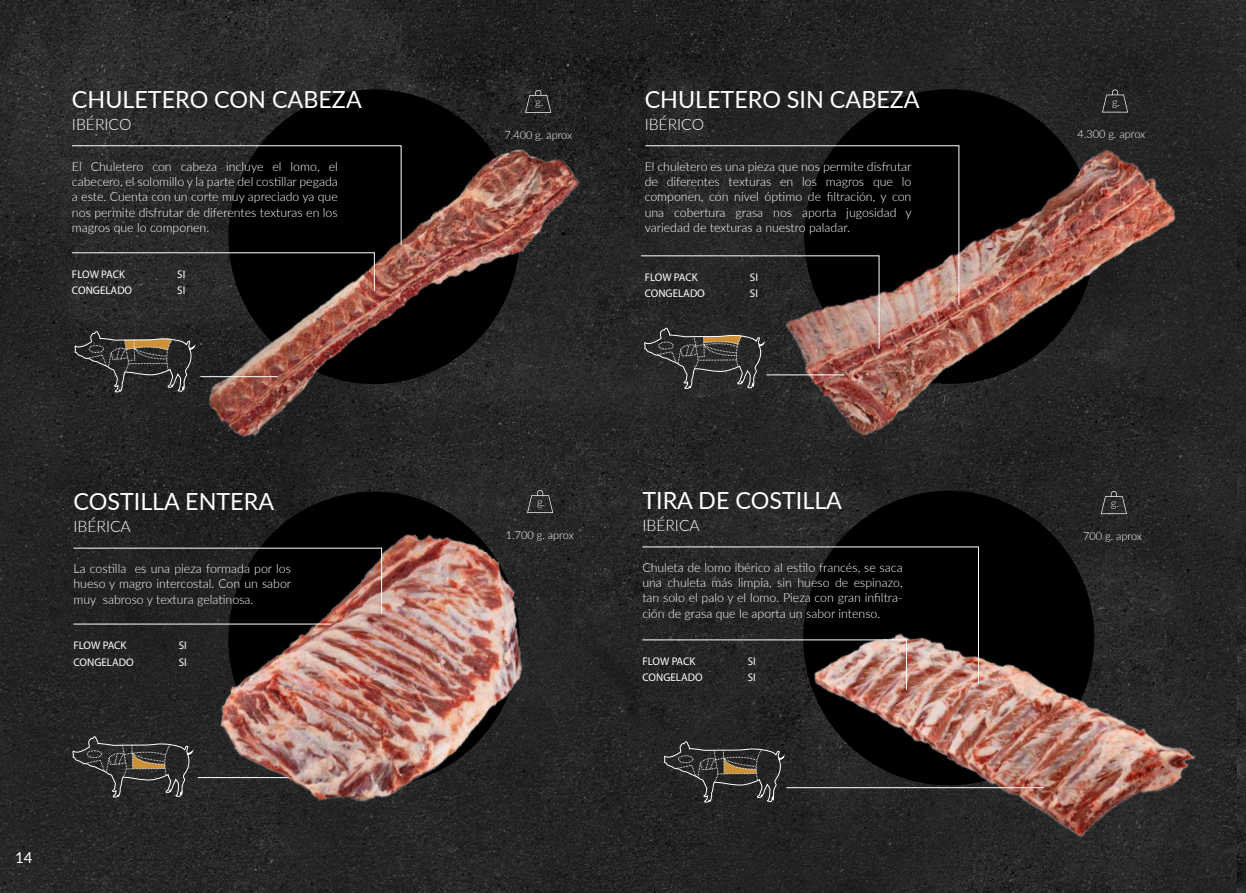
<style>
.page{position:relative;width:1246px;height:893px;background:#fff}
.page>*{position:absolute;margin:0;border:0;box-sizing:border-box;transform-origin:0 0}
.t1{font:23.55px "Lato";color:#fff}
.t2{font:300 15.9px "Lato";color:#fff}
.t3{font:15px "Lato";color:#fff}
.t4{font:300 12.45px/15.3px "Lato";color:#fff;text-align:justify}
.t5{font:11.1px "Myriad Pro";color:#fff}
.t6{font:300 11.1px "Lato";color:#fff}
</style>
<div class="page">
<img style="left:0;top:0;width:750px;height:893px">
<img style="left:750px;top:596px;width:488px;height:297px">
<svg style="left:642px;top:590px;width:337px;height:94px;background:#3c3431"></svg>
<hr style="left:642px;top:640px;width:264px;height:1px;background:#fff">
<hr style="left:786px;top:787px;width:258px;height:1px;background:#fff">
<hr style="left:906px;top:640px;width:1px;height:50px;background:#fff">
<img style="left:652px;top:0;width:586px;height:596px">
<svg style="left:725px;top:145px;width:234px;height:160px;background:#1e1b1a"></svg>
<svg style="left:1102px;top:89px;width:26px;height:23px"></svg>
<svg style="left:725px;top:255px;width:154px;height:134px;background:#503f3b"></svg>
<img style="left:80px;top:0;width:645px;height:590px">
<svg style="left:72px;top:145px;width:329px;height:101px;background:#171717"></svg>
<svg style="left:72px;top:252px;width:303px;height:39px;background:#242121"></svg>
<svg style="left:525px;top:90px;width:26px;height:23px"></svg>
<svg style="left:75px;top:331px;width:120px;height:61px;background:#3d3a36"></svg>
<img style="left:115px;top:430px;width:518px;height:457px">
<svg style="left:73px;top:548px;width:309px;height:66px;background:#221e1d"></svg>
<hr style="left:73px;top:624px;width:258px;height:1px;background:#fff">
<hr style="left:200px;top:376px;width:78px;height:1px;background:#fff">
<svg style="left:483px;top:472px;width:7px;height:3px"></svg>
<svg style="left:527px;top:490px;width:26px;height:23px"></svg>
<svg style="left:73px;top:736px;width:120px;height:61px;background:#3c3a38"></svg>
<svg style="left:664px;top:741px;width:121px;height:61px;background:#393835"></svg>
<img style="left:1238px;top:0;width:8px;height:893px">
<h1 class="t1" style="left:72px;top:82px;width:291px">CHULETERO CON CABEZA</h1>
<p class="t2" style="left:72px;top:113px;width:61px">IBÉRICO</p>
<p class="t4" style="left:72px;top:158px;width:267px">El Chuletero con cabeza incluye el lomo, el cabecero, el solomillo y la parte del costillar pegada a este. Cuenta con un corte muy apreciado ya que nos permite disfrutar de diferentes texturas en los magros que lo componen.</p>
<p class="t5" style="left:72px;top:267px;width:55px">FLOW PACK</p>
<p class="t5" style="left:177px;top:267px;width:10px">SI</p>
<p class="t5" style="left:72px;top:284px;width:62px">CONGELADO</p>
<p class="t5" style="left:177px;top:284px;width:10px">SI</p>
<h1 class="t1" style="left:73px;top:485px;width:202px">COSTILLA ENTERA</h1>
<p class="t2" style="left:73px;top:515px;width:59px">IBÉRICA</p>
<p class="t4" style="left:73px;top:561px;width:219px">La costilla es una pieza formada por los hueso y magro intercostal. Con un sabor muy sabroso y textura gelatinosa.</p>
<p class="t5" style="left:73px;top:638px;width:55px">FLOW PACK</p>
<p class="t5" style="left:179px;top:638px;width:10px">SI</p>
<p class="t5" style="left:73px;top:655px;width:62px">CONGELADO</p>
<p class="t5" style="left:179px;top:655px;width:10px">SI</p>
<p class="t3" style="left:15px;top:846px;width:19px">14</p>
<p class="t6" style="left:535px;top:94px;width:10px">g.</p>
<p class="t6" style="left:504px;top:127px;width:69px">7.400 g. aprox</p>
<h1 class="t1" style="left:645px;top:82px;width:277px">CHULETERO SIN CABEZA</h1>
<p class="t2" style="left:645px;top:113px;width:61px">IBÉRICO</p>
<p class="t4" style="left:645px;top:158px;width:269px">El chuletero es una pieza que nos permite disfrutar de diferentes texturas en los magros que lo componen, con nivel óptimo de filtración, y con una cobertura grasa nos aporta jugosidad y variedad de texturas a nuestro paladar.</p>
<p class="t5" style="left:645px;top:270px;width:55px">FLOW PACK</p>
<p class="t5" style="left:750px;top:270px;width:10px">SI</p>
<p class="t5" style="left:645px;top:287px;width:62px">CONGELADO</p>
<p class="t5" style="left:750px;top:287px;width:10px">SI</p>
<p class="t6" style="left:537px;top:494px;width:10px">g.</p>
<p class="t6" style="left:506px;top:527px;width:69px">1.700 g. aprox</p>
<h1 class="t1" style="left:642px;top:484px;width:201px">TIRA DE COSTILLA</h1>
<p class="t2" style="left:642px;top:514px;width:59px">IBÉRICA</p>
<p class="t4" style="left:642px;top:559px;width:262px">Chuleta de lomo ibérico al estilo francés, se saca una chuleta más limpia, sin hueso de espinazo, tan solo el palo y el lomo. Pieza con gran infiltra&shy;ción de grasa que le aporta un sabor intenso.</p>
<p class="t5" style="left:642px;top:654px;width:55px">FLOW PACK</p>
<p class="t5" style="left:748px;top:654px;width:10px">SI</p>
<p class="t5" style="left:642px;top:671px;width:62px">CONGELADO</p>
<p class="t5" style="left:748px;top:671px;width:10px">SI</p>
<p class="t6" style="left:1112px;top:94px;width:10px">g.</p>
<p class="t6" style="left:1077px;top:127px;width:69px">4.300 g. aprox</p>
<p class="t6" style="left:1111px;top:495px;width:10px">g.</p>
<p class="t6" style="left:1083px;top:528px;width:60px">700 g. aprox</p>
</div>
